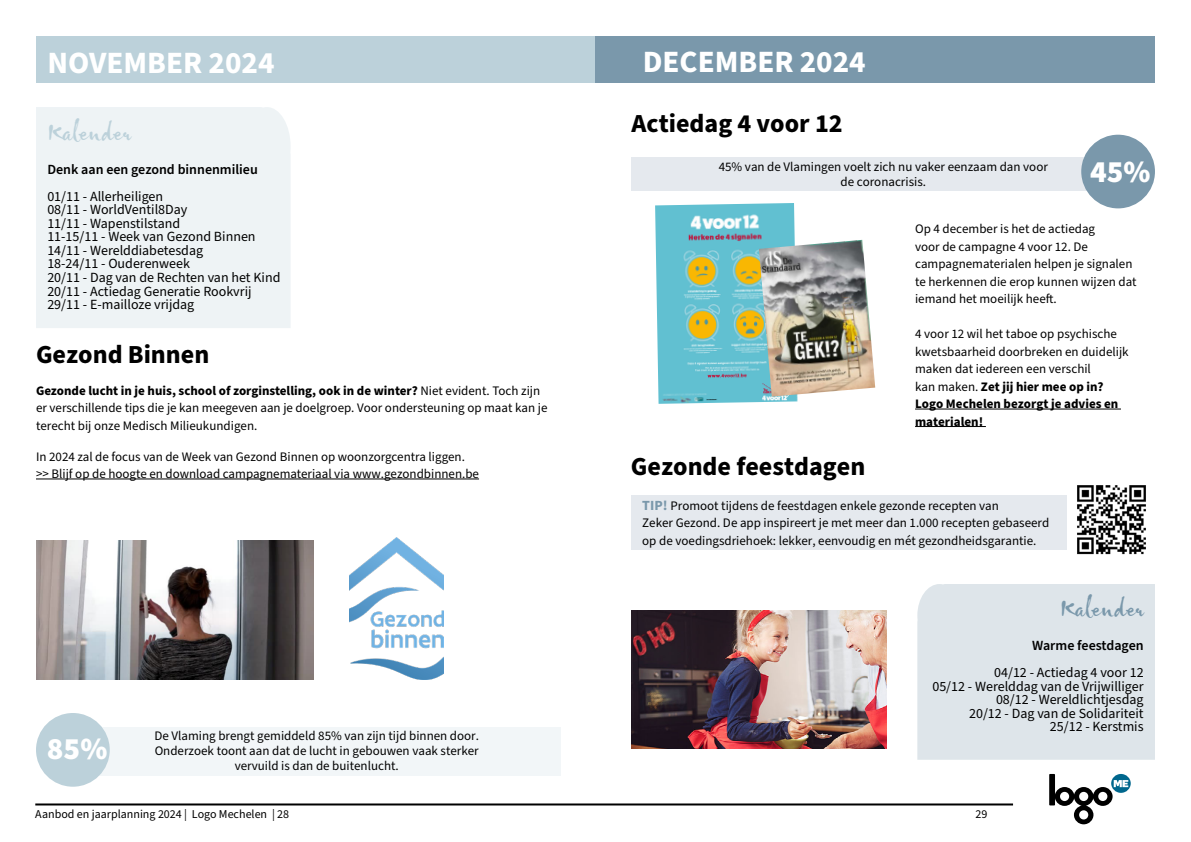
<style>
.page{position:relative;width:1191px;height:842px;background:#fff}
.page>*{position:absolute;margin:0;border:0;box-sizing:border-box;transform-origin:0 0}
.t1{font:700 31px "Source Sans Pro";color:#fff}
.t2{font:900 31px "Source Sans Pro";color:#fff}
.t3{font:28px "Gizmo";letter-spacing:.03em;color:#bcd1da}
.t4{font:28px "Gizmo";letter-spacing:.03em;color:#7a98ab}
.t5{font:700 26px "Source Sans Pro";color:#000}
.t6{font:14px/13.5px "Source Sans Pro";color:#000}
.t7{font:600 14px "Source Sans Pro";color:#000}
.t8{font:13px/17.5px "Source Sans Pro";color:#000}
.t9{font:12px "Source Sans Pro";color:#000}
.s1{font-weight:700}
.s2{font-weight:700;font-size:14px;color:#7a98ab}
</style>
<div class="page">
<hr style="left:35px;top:803px;width:978px;height:2px;background:#000">
<svg style="left:1111px;top:774px;width:19px;height:19px"></svg>
<svg style="left:1049px;top:774px;width:79px;height:50px"></svg>
<div style="left:36px;top:37px;width:559px;height:46px;background:#bcd1da"></div>
<div style="left:595px;top:37px;width:560px;height:46px;background:#7a98ab"></div>
<div style="left:36px;top:107px;width:255px;height:221px;background:#eef3f5"></div>
<div style="left:917px;top:584px;width:238px;height:176px;background:#dee5ea"></div>
<hr style="left:36px;top:479px;width:443px;height:1px;background:#000">
<hr style="left:915px;top:409px;width:206px;height:1px;background:#000">
<hr style="left:915px;top:426px;width:71px;height:1px;background:#000">
<div style="left:631px;top:495px;width:524px;height:55px;background:#e5e9ee"></div>
<div style="left:73px;top:727px;width:487px;height:48px;background:#f2f6f8"></div>
<div style="left:36px;top:713px;width:74px;height:74px;background:#bcd1da;border-radius:50%"></div>
<div style="left:631px;top:157px;width:492px;height:34px;background:#e5e9ee"></div>
<div style="left:1081px;top:135px;width:74px;height:73px;background:#7a98ab;border-radius:50%"></div>
<img style="left:655px;top:203px;width:142px;height:201px">
<img style="left:759px;top:240px;width:116px;height:157px">
<img style="left:1067px;top:485px;width:88px;height:70px">
<img style="left:631px;top:610px;width:255px;height:138px">
<img style="left:36px;top:540px;width:278px;height:139px">
<img style="left:349px;top:537px;width:94px;height:142px">
<h1 class="t1" style="left:47px;top:42px;width:229px">NOVEMBER 2024</h1>
<h1 class="t1" style="left:643px;top:40px;width:224px">DECEMBER 2024</h1>
<h2 class="t3" style="left:47px;top:112px;width:85px">Kalender</h2>
<p class="t7" style="left:47px;top:160px;width:212px">Denk aan een gezond binnenmilieu</p>
<p class="t6" style="left:47px;top:190px;width:235px">01/11 - Allerheiligen<br>08/11 - WorldVentil8Day<br>11/11 - Wapenstilstand<br>11-15/11 - Week van Gezond Binnen<br>14/11 - Werelddiabetesdag<br>18-24/11 - Ouderenweek<br>20/11 - Dag van de Rechten van het Kind<br>20/11 - Actiedag Generatie Rookvrij<br>29/11 - E-mailloze vrijdag</p>
<h3 class="t5" style="left:36px;top:336px;width:175px">Gezond Binnen</h3>
<p class="t8" style="left:36px;top:382px;width:513px"><span class="s1">Gezonde lucht in je huis, school of zorginstelling, ook in de winter?</span> Niet evident. Toch zijn er verschillende tips die je kan meegeven aan je doelgroep. Voor ondersteuning op maat kan je terecht bij onze Medisch Milieukundigen.</p>
<p class="t8" style="left:36px;top:449px;width:444px;line-height:16.8px">In 2024 zal de focus van de Week van Gezond Binnen op woonzorgcentra liggen. &gt;&gt; Blijf op de hoogte en download campagnemateriaal via www.gezondbinnen.be</p>
<h1 class="t2" style="left:47px;top:727px;width:62px">85%</h1>
<p class="t8" style="left:154px;top:729px;width:326px;line-height:14.9px;text-align:center">De Vlaming brengt gemiddeld 85% van zijn tijd binnen door.<br>Onderzoek toont aan dat de lucht in gebouwen vaak sterker vervuild is dan de buitenlucht.</p>
<h3 class="t5" style="left:631px;top:105px;width:213px">Actiedag 4 voor 12</h3>
<p class="t8" style="left:718px;top:159px;width:331px;line-height:14.9px;text-align:center">45% van de Vlamingen voelt zich nu vaker eenzaam dan voor de coronacrisis.</p>
<h1 class="t2" style="left:1090px;top:151px;width:62px">45%</h1>
<p class="t8" style="left:915px;top:220px;width:223px">Op 4 december is het de actiedag<br>voor de campagne 4 voor 12. De campagnematerialen helpen je signalen te herkennen die erop kunnen wijzen dat iemand het moeilijk heeft.</p>
<p class="t8" style="left:915px;top:325px;width:215px">4 voor 12 wil het taboe op psychische kwetsbaarheid doorbreken en duidelijk maken dat iedereen een verschil<br>kan maken. <span class="s1">Zet jij hier mee op in?<br>Logo Mechelen bezorgt je advies en materialen!</span></p>
<h3 class="t5" style="left:631px;top:449px;width:236px">Gezonde feestdagen</h3>
<p class="t8" style="left:642px;top:497px;width:408px"><span class="s2">TIP!</span> Promoot tijdens de feestdagen enkele gezonde recepten van<br>Zeker Gezond. De app inspireert je met meer dan 1.000 recepten gebaseerd op de voedingsdriehoek: lekker, eenvoudig en mét gezondheidsgarantie.</p>
<h2 class="t4" style="left:1060px;top:588px;width:85px">Kalender</h2>
<p class="t7" style="left:1032px;top:636px;width:113px">Warme feestdagen</p>
<p class="t6" style="left:932px;top:666px;width:213px;text-align:right">04/12 - Actiedag 4 voor 12<br>05/12 - Werelddag van de Vrijwilliger<br>08/12 - Wereldlichtjesdag<br>20/12 - Dag van de Solidariteit<br>25/12 - Kerstmis</p>
<p class="t9" style="left:35px;top:806px;width:255px">Aanbod en jaarplanning 2024 | Logo Mechelen | 28</p>
<p class="t9" style="left:975px;top:806px;width:13px">29</p>
</div>
